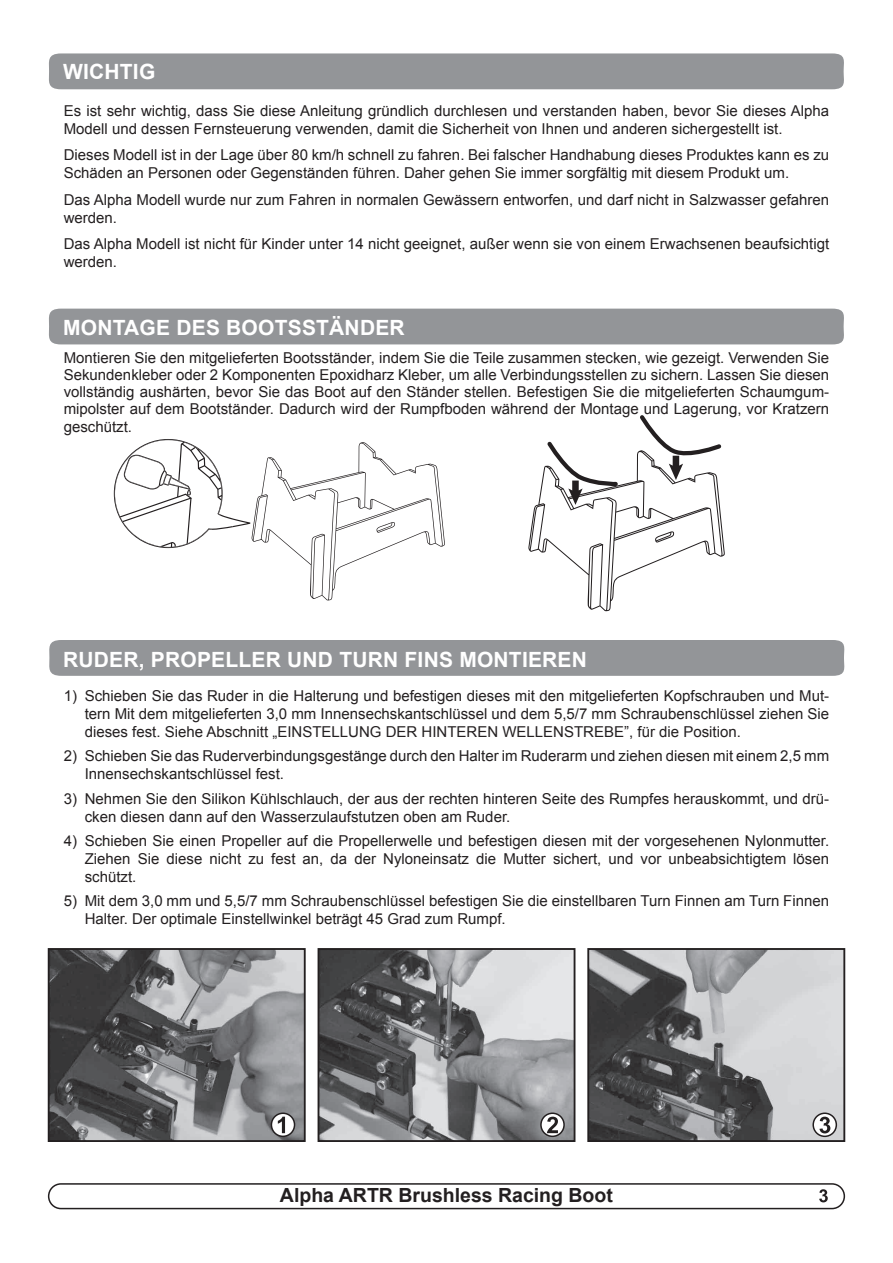
<style>
.page{position:relative;width:893px;height:1263px;background:#fff}
.page>*{position:absolute;margin:0;border:0;box-sizing:border-box;transform-origin:0 0}
.t1{font:700 21px "Arial";letter-spacing:.01em;color:#fff}
.t2{font:700 19.5px "Arial";color:#231f20}
.t3{font:15px/18px "Arial";color:#231f20}
</style>
<div class="page">
<svg style="left:114px;top:439px;width:331px;height:161px"></svg>
<div style="left:49px;top:53px;width:795px;height:36px;background:#939598"></div>
<div style="left:49px;top:309px;width:795px;height:35px;background:#939598"></div>
<div style="left:49px;top:640px;width:796px;height:36px;background:#939598"></div>
<img style="left:51px;top:951px;width:252px;height:188px">
<div style="left:48px;top:948px;width:258px;height:194px;border:2px solid #231f20"></div>
<img style="left:321px;top:951px;width:251px;height:188px">
<div style="left:318px;top:948px;width:257px;height:194px;border:2px solid #231f20"></div>
<img style="left:590px;top:951px;width:252px;height:188px">
<div style="left:587px;top:948px;width:258px;height:194px;border:2px solid #231f20"></div>
<svg style="left:528px;top:415px;width:197px;height:196px"></svg>
<svg style="left:270px;top:1112px;width:26px;height:26px"></svg>
<svg style="left:539px;top:1112px;width:27px;height:26px"></svg>
<svg style="left:812px;top:1112px;width:26px;height:26px"></svg>
<div style="left:48px;top:1183px;width:797px;height:26px;border:2px solid #231f20;border-radius:12px"></div>
<svg style="left:819px;top:1189px;width:9px;height:13px"></svg>
<h1 class="t1" style="left:63px;top:58px;width:94px">WICHTIG</h1>
<p class="t3" style="left:64px;top:102px;width:767px">Es ist sehr wichtig, dass Sie diese Anleitung gründlich durchlesen und verstanden haben, bevor Sie dieses Alpha<br>Modell und dessen Fernsteuerung verwenden, damit die Sicherheit von Ihnen und anderen sichergestellt ist.</p>
<p class="t3" style="left:64px;top:146px;width:767px">Dieses Modell ist in der Lage über 80 km/h schnell zu fahren. Bei falscher Handhabung dieses Produktes kann es zu<br>Schäden an Personen oder Gegenständen führen. Daher gehen Sie immer sorgfältig mit diesem Produkt um.</p>
<p class="t3" style="left:64px;top:191px;width:767px">Das Alpha Modell wurde nur zum Fahren in normalen Gewässern entworfen, und darf nicht in Salzwasser gefahren werden.</p>
<p class="t3" style="left:64px;top:235px;width:767px">Das Alpha Modell ist nicht für Kinder unter 14 nicht geeignet, außer wenn sie von einem Erwachsenen beaufsichtigt werden.</p>
<h1 class="t1" style="left:63px;top:314px;width:343px">MONTAGE DES BOOTSSTÄNDER</h1>
<p class="t3" style="left:64px;top:349px;width:767px;line-height:17.2px;text-align:justify">Montieren Sie den mitgelieferten Bootsständer, indem Sie die Teile zusammen stecken, wie gezeigt. Verwenden Sie Sekundenkleber oder 2 Komponenten Epoxidharz Kleber, um alle Verbindungsstellen zu sichern. Lassen Sie diesen vollständig aushärten, bevor Sie das Boot auf den Ständer stellen. Befestigen Sie die mitgelieferten Schaumgum&shy;mipolster auf dem Bootständer. Dadurch wird der Rumpfboden während der Montage und Lagerung, vor Kratzern geschützt.</p>
<h1 class="t1" style="left:63px;top:645px;width:525px">RUDER, PROPELLER UND TURN FINS MONTIEREN</h1>
<p class="t3" style="left:85px;top:687px;width:746px;text-align:justify;text-indent:-21px">1) Schieben Sie das Ruder in die Halterung und befestigen dieses mit den mitgelieferten Kopfschrauben und Mut&shy;tern Mit dem mitgelieferten 3,0 mm Innensechskantschlüssel und dem 5,5/7 mm Schraubenschlüssel ziehen Sie dieses fest. Siehe Abschnitt „EINSTELLUNG DER HINTEREN WELLENSTREBE”, für die Position.</p>
<p class="t3" style="left:85px;top:747px;width:746px;text-indent:-21px">2) Schieben Sie das Ruderverbindungsgestänge durch den Halter im Ruderarm und ziehen diesen mit einem 2,5 mm<br>Innensechskantschlüssel fest.</p>
<p class="t3" style="left:85px;top:789px;width:746px;text-indent:-21px">3) Nehmen Sie den Silikon Kühlschlauch, der aus der rechten hinteren Seite des Rumpfes herauskommt, und drü&shy;cken diesen dann auf den Wasserzulaufstutzen oben am Ruder.</p>
<p class="t3" style="left:85px;top:832px;width:746px;text-align:justify;text-indent:-21px">4) Schieben Sie einen Propeller auf die Propellerwelle und befestigen diesen mit der vorgesehenen Nylonmutter.<br>Ziehen Sie diese nicht zu fest an, da der Nyloneinsatz die Mutter sichert, und vor unbeabsichtigtem lösen schützt.</p>
<p class="t3" style="left:85px;top:892px;width:746px;text-indent:-21px">5) Mit dem 3,0 mm und 5,5/7 mm Schraubenschlüssel befestigen Sie die einstellbaren Turn Finnen am Turn Finnen<br>Halter. Der optimale Einstellwinkel beträgt 45 Grad zum Rumpf.</p>
<h2 class="t2" style="left:280px;top:1183px;width:334px">Alpha ARTR Brushless Racing Boot</h2>
</div>
